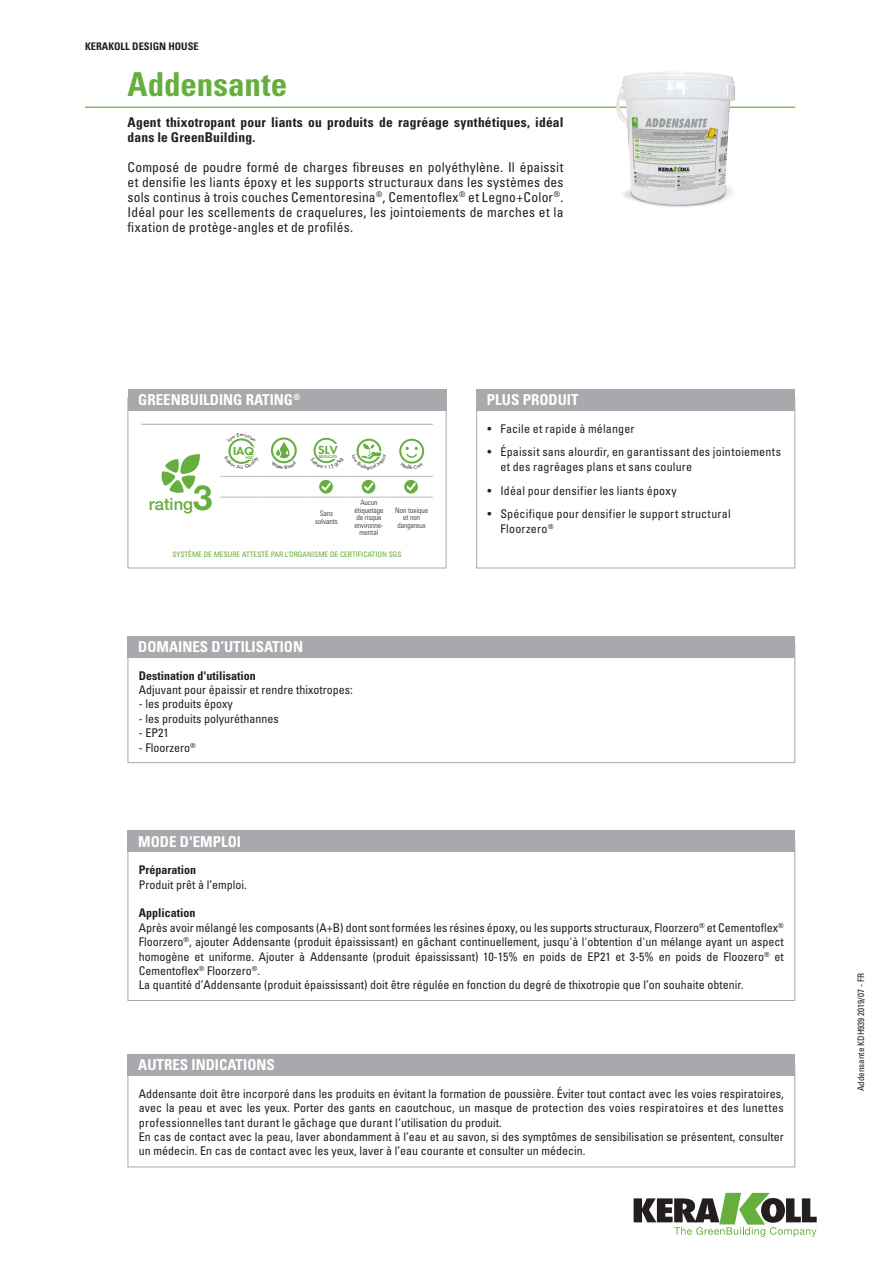
<style>
.page{position:relative;width:893px;height:1263px;background:#fff}
.page>*{position:absolute;margin:0;border:0;box-sizing:border-box;transform-origin:0 0}
.notag_nome_prodotto{font:700 condensed 33px "Univers LT Std";color:#66ae3d}
.t1{font:500 16.65px "Helvetica Neue LT Std";color:#66ae3d}
.titolo_box{font:700 condensed 15px "Univers LT Std";color:#fff}
.eco_titolo_box{font:700 condensed 15px "Univers LT Std";color:#fff}
.descr_prod_2{font:condensed 13.5px/15px "Univers LT Std";letter-spacing:.015em;color:#231f20;text-align:justify}
.descr_prod_1{font:700 condensed 13.5px/15px "Univers LT Std";letter-spacing:.015em;color:#231f20}
.testo_box{font:condensed 12px/14.4px "Univers LT Std";color:#231f20;text-align:justify}
.testo_box-2{font:condensed 12px/15px "Univers LT Std";letter-spacing:.02em;color:#231f20}
.testo_box_bold{font:700 condensed 12px "Univers LT Std";color:#231f20}
.testo_box-3{font:700 condensed 12px "Univers LT Std";color:#231f20}
.t2{font:800 10.8px "Futura Std";color:#66ae3d;scale:1.15 1}
.notag_KDH{font:700 condensed 10.5px "Univers LT Std";color:#231f20}
.t3{font:800 10.5px "Futura Std";color:#66ae3d;scale:1.15 1}
.notag_eco_codice_sc{font:condensed 9px "Univers LT Std";color:#231f20}
.punti_Greenbuilding{font:condensed 7.5px "Univers LT Std";color:#66ae3d}
.contenuto_rating{font:300 condensed 7.5px/7.5px "Univers LT Std";color:#231f20;text-align:center}
.GBR_-_contenuto_rati{font:300 condensed 7.5px/7.5px "Univers LT Std";color:#231f20;text-align:center}
.t4{font:800 3.75px "Futura Std";color:#66ae3d;scale:1.2 1}
.t5{font:800 3.6px "Futura Std";color:#66ae3d;scale:1.15 1}
.s1{font-size:10.8px}
.s2{font-weight:700;font-size:34.8px}
</style>
<div class="page">
<svg style="left:634px;top:1193px;width:183px;height:44px"></svg>
<hr style="left:85px;top:107px;width:710px;height:1px;background:#66ae3d">
<div style="left:128px;top:645px;width:667px;height:118px;border:1px solid #a8a9ad"></div>
<div style="left:128px;top:636px;width:667px;height:21px;background:#a8a9ad"></div>
<div style="left:128px;top:831px;width:667px;height:21px;background:#a8a9ad"></div>
<div style="left:476px;top:398px;width:319px;height:170px;border:1px solid #a8a9ad"></div>
<div style="left:476px;top:389px;width:319px;height:21px;background:#a8a9ad"></div>
<img style="left:607px;top:71px;width:145px;height:136px">
<hr style="left:220px;top:476px;width:43px;height:1px;background:#bcbdc0">
<hr style="left:263px;top:476px;width:42px;height:1px;background:#bcbdc0">
<hr style="left:305px;top:476px;width:43px;height:1px;background:#bcbdc0">
<hr style="left:348px;top:476px;width:42px;height:1px;background:#bcbdc0">
<hr style="left:390px;top:476px;width:43px;height:1px;background:#bcbdc0">
<hr style="left:220px;top:497px;width:43px;height:1px;background:#bcbdc0">
<hr style="left:263px;top:497px;width:42px;height:1px;background:#bcbdc0">
<hr style="left:305px;top:497px;width:43px;height:1px;background:#bcbdc0">
<hr style="left:348px;top:497px;width:42px;height:1px;background:#bcbdc0">
<hr style="left:390px;top:497px;width:43px;height:1px;background:#bcbdc0">
<hr style="left:141px;top:424px;width:79px;height:1px;background:#a8a9ad">
<hr style="left:220px;top:424px;width:43px;height:1px;background:#a8a9ad">
<hr style="left:263px;top:424px;width:42px;height:1px;background:#a8a9ad">
<hr style="left:305px;top:424px;width:43px;height:1px;background:#a8a9ad">
<hr style="left:348px;top:424px;width:42px;height:1px;background:#a8a9ad">
<hr style="left:390px;top:424px;width:43px;height:1px;background:#a8a9ad">
<svg style="left:161px;top:454px;width:39px;height:39px"></svg>
<div style="left:271px;top:437px;width:26px;height:26px;border:2px solid #66ae3d;border-radius:50%"></div>
<div style="left:314px;top:438px;width:25px;height:25px;border:2px solid #66ae3d;border-radius:50%"></div>
<div style="left:327px;top:445px;width:12px;height:14px;background:#fff"></div>
<div style="left:356px;top:439px;width:25px;height:24px;border:2px solid #66ae3d;border-radius:50%"></div>
<div style="left:399px;top:439px;width:25px;height:25px;border:2px solid #66ae3d;border-radius:50%"></div>
<svg style="left:319px;top:480px;width:14px;height:13px"></svg>
<svg style="left:322px;top:482px;width:9px;height:9px"></svg>
<svg style="left:362px;top:480px;width:13px;height:13px"></svg>
<svg style="left:364px;top:482px;width:9px;height:9px"></svg>
<svg style="left:404px;top:480px;width:14px;height:13px"></svg>
<svg style="left:407px;top:482px;width:9px;height:9px"></svg>
<div style="left:128px;top:398px;width:318px;height:170px;border:1px solid #a8a9ad"></div>
<div style="left:128px;top:389px;width:318px;height:21px;background:#a8a9ad"></div>
<div style="left:128px;top:1063px;width:667px;height:104px;border:1px solid #a8a9ad"></div>
<div style="left:128px;top:1054px;width:667px;height:21px;background:#a8a9ad"></div>
<svg style="left:228px;top:438px;width:27px;height:26px"></svg>
<svg style="left:271px;top:441px;width:25px;height:23px"></svg>
<svg style="left:315px;top:457px;width:21px;height:7px"></svg>
<svg style="left:356px;top:444px;width:26px;height:20px"></svg>
<svg style="left:401px;top:447px;width:22px;height:17px"></svg>
<p class="notag_KDH" style="left:85px;top:40px;width:115px">KERAKOLL DESIGN HOUSE</p>
<p class="notag_nome_prodotto" style="left:128px;top:64px;width:161px">Addensante</p>
<p class="descr_prod_1" style="left:128px;top:114px;width:437px">Agent thixotropant pour liants ou produits de ragréage synthétiques, idéal dans le GreenBuilding.</p>
<p class="descr_prod_2" style="left:128px;top:159px;width:437px">Composé de poudre formé de charges fibreuses en polyéthylène. Il épaissit et densifie les liants époxy et les supports structuraux dans les systèmes des sols continus à trois couches Cementoresina<sup>®</sup>, Cementoflex<sup>®</sup> et Legno+Color<sup>®</sup>.<br>Idéal pour les scellements de craquelures, les jointoiements de marches et la fixation de protège-angles et de profilés.</p>
<p class="eco_titolo_box" style="left:138px;top:391px;width:164px">GREENBUILDING RATING<sup>®</sup></p>
<p class="t3" style="left:233px;top:444px;width:20px"><span class="s1">I</span>AQ</p>
<p class="t5" style="left:245px;top:455px;width:9px">VOC</p>
<p class="t2" style="left:318px;top:443px;width:18px">SLV</p>
<p class="t4" style="left:319px;top:454px;width:17px">REDUCED</p>
<p class="t1" style="left:149px;top:494px;width:65px">rating<span class="s2">3</span></p>
<p class="GBR_-_contenuto_rati" style="left:315px;top:510px;width:24px">Sans solvants</p>
<p class="contenuto_rating" style="left:354px;top:499px;width:31px">Aucun étiquetage de risque environne&shy;mental</p>
<p class="GBR_-_contenuto_rati" style="left:395px;top:506px;width:34px">Non toxique et non dangereux</p>
<p class="punti_Greenbuilding" style="left:172px;top:549px;width:231px">SYSTÈME DE MESURE ATTESTÉ PAR L’ORGANISME DE CERTIFICATION SGS</p>
<p class="titolo_box" style="left:138px;top:638px;width:166px">DOMAINES D’UTILISATION</p>
<p class="testo_box_bold" style="left:139px;top:668px;width:119px">Destination d'utilisation</p>
<p class="testo_box" style="left:139px;top:682px;width:215px">Adjuvant pour épaissir et rendre thixotropes:</p>
<p class="testo_box" style="left:139px;top:697px;width:95px">- les produits époxy</p>
<p class="testo_box" style="left:139px;top:711px;width:141px">- les produits polyuréthannes</p>
<p class="testo_box" style="left:139px;top:726px;width:31px">- EP21</p>
<p class="testo_box" style="left:139px;top:740px;width:58px">- Floorzero<sup>®</sup></p>
<p class="titolo_box" style="left:138px;top:832px;width:104px">MODE D'EMPLOI</p>
<p class="titolo_box" style="left:487px;top:391px;width:93px">PLUS PRODUIT</p>
<p class="testo_box" style="left:488px;top:421px;width:148px">• Facile et rapide à mélanger</p>
<p class="testo_box-2" style="left:500px;top:444px;width:282px;text-indent:-13px">• Épaissit sans alourdir, en garantissant des jointoiements et des ragréages plans et sans coulure</p>
<p class="testo_box" style="left:488px;top:483px;width:191px">• Idéal pour densifier les liants époxy</p>
<p class="testo_box-2" style="left:500px;top:506px;width:232px;text-indent:-13px">• Spécifique pour densifier le support structural<br>Floorzero<sup>®</sup></p>
<p class="testo_box-3" style="left:139px;top:863px;width:59px">Préparation</p>
<p class="testo_box" style="left:139px;top:877px;width:109px">Produit prêt à l’emploi.</p>
<p class="testo_box-3" style="left:139px;top:906px;width:58px">Application</p>
<p class="testo_box" style="left:139px;top:920px;width:646px">Après avoir mélangé les composants (A+B) dont sont formées les résines époxy, ou les supports structuraux, Floorzero<sup>®</sup> et Cementoflex<sup>® </sup>Floorzero<sup>®</sup>, ajouter Addensante (produit épaississant) en gâchant continuellement, jusqu'à l'obtention d'un mélange ayant un aspect homogène et uniforme. Ajouter à Addensante (produit épaississant) 10-15% en poids de EP21 et 3-5% en poids de Floozero<sup>®</sup> et Cementoflex<sup>®</sup> Floorzero<sup>®</sup>.</p>
<p class="testo_box" style="left:139px;top:978px;width:606px">La quantité d’Addensante (produit épaississant) doit être régulée en fonction du degré de thixotropie que l’on souhaite obtenir.</p>
<p class="titolo_box" style="left:138px;top:1056px;width:138px">AUTRES INDICATIONS</p>
<p class="testo_box" style="left:139px;top:1086px;width:646px">Addensante doit être incorporé dans les produits en évitant la formation de poussière. Éviter tout contact avec les voies respiratoires, avec la peau et avec les yeux. Porter des gants en caoutchouc, un masque de protection des voies respiratoires et des lunettes professionnelles tant durant le gâchage que durant l’utilisation du produit.</p>
<p class="testo_box" style="left:139px;top:1129px;width:646px">En cas de contact avec la peau, laver abondamment à l’eau et au savon, si des symptômes de sensibilisation se présentent, consulter un médecin. En cas de contact avec les yeux, laver à l’eau courante et consulter un médecin.</p>
<p class="notag_eco_codice_sc" style="left:855px;top:1091px;width:119px;rotate:-90deg">Addensante KDH939 2019/07 - FR</p>
</div>
